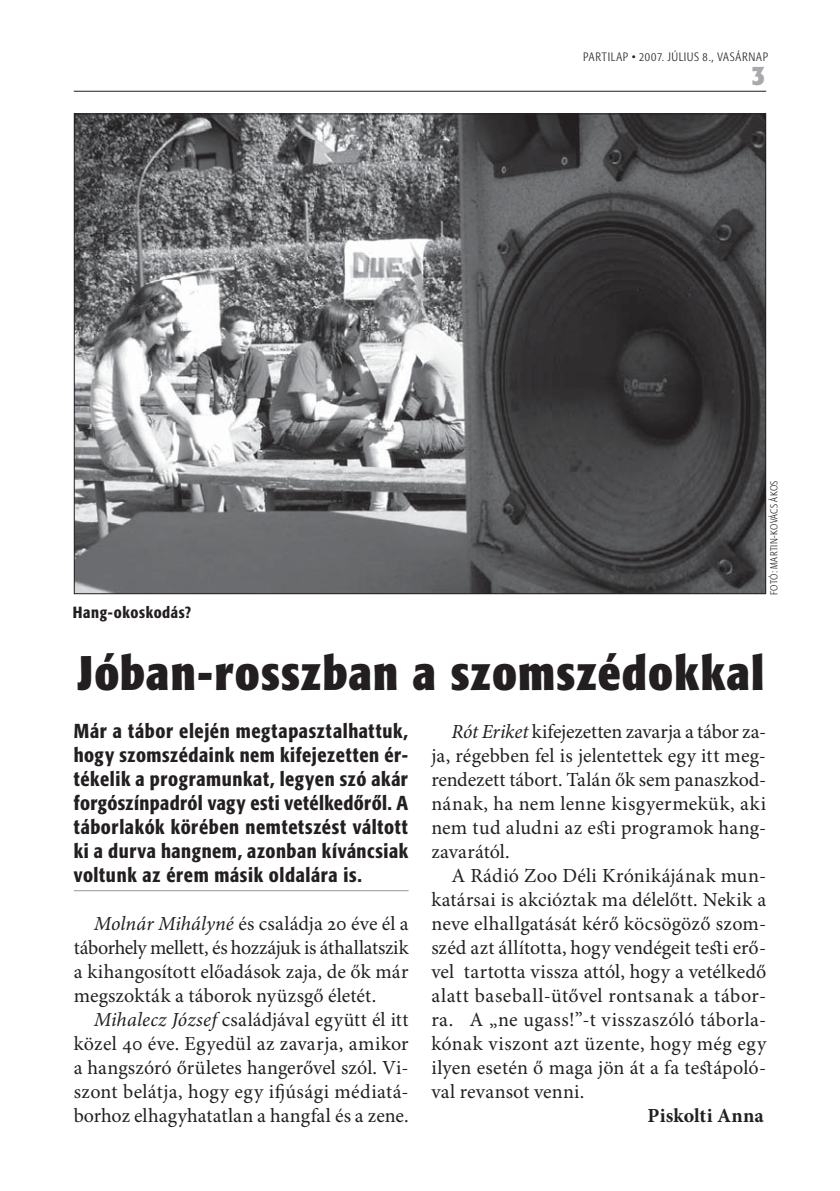
<style>
.page{position:relative;width:840px;height:1191px;background:#fff}
.page>*{position:absolute;margin:0;border:0;box-sizing:border-box;transform-origin:0 0}
.t1{font:700 48px "Formata Cn PFL";color:#231f20}
.t2{font:700 28px "Formata Cn PFL";color:#a7a9ac}
.t3{font:20px/24px "Minion Pro";letter-spacing:.01em;color:#231f20;text-align:justify}
.t4{font:20px/24px "Formata Md Cn PFL";letter-spacing:.005em;color:#231f20;text-align:justify}
.t5{font:700 20px "Minion Pro";letter-spacing:.005em;color:#231f20}
.t6{font:16px "Formata Md Cn PFL";letter-spacing:.015em;color:#231f20}
.t7{font:12px "Formata Lt Cn PFL";letter-spacing:.07em;color:#231f20}
.t8{font:10px "Formata Lt Cn PFL";letter-spacing:.04em;color:#231f20}
.s1{font-style:italic}
</style>
<div class="page">
<hr style="left:74px;top:91px;width:691px;height:1px;background:#231f20">
<img style="left:76px;top:115px;width:687px;height:477px">
<hr style="left:74px;top:890px;width:334px;height:1px;background:#939598">
<p class="t7" style="left:583px;top:52px;width:186px">PARTILAP • 2007. JÚLIUS 8., VASÁRNAP</p>
<h2 class="t2" style="left:751px;top:64px;width:15px">3</h2>
<p class="t6" style="left:73px;top:605px;width:120px">Hang-okoskodás?</p>
<p class="t8" style="left:769px;top:594px;width:115px;rotate:-90deg">FOTÓ: MARTIN-KOVÁCS ÁKOS</p>
<h1 class="t1" style="left:77px;top:653px;width:689px">Jóban-rosszban a szomszédokkal</h1>
<p class="t4" style="left:74px;top:720px;width:336px">Már a tábor elején megtapasztalhattuk, hogy szomszédaink nem kifejezetten ér&shy;tékelik a programunkat, legyen szó akár forgószínpadról vagy esti vetélkedőről. A táborlakók körében nemtetszést váltott ki a durva hangnem, azonban kíváncsiak voltunk az érem másik oldalára is.</p>
<p class="t3" style="left:74px;top:913px;width:336px;text-indent:20px"><span class="s1">Molnár Mihályné</span> és családja 20 éve él a táborhely mellett, és hozzájuk is áthallatszik a kihangosított előadások zaja, de ők már megszokták a táborok nyüzsgő életét.</p>
<p class="t3" style="left:74px;top:1009px;width:336px;text-indent:20px"><span class="s1">Mihalecz József</span> családjával együtt él itt közel 40 éve. Egyedül az zavarja, amikor a hangszóró őrületes hangerővel szól. Vi&shy;szont belátja, hogy egy ifjúsági médiatá&shy;borhoz elhagyhatatlan a hangfal és a zene.</p>
<p class="t3" style="left:431px;top:721px;width:336px;text-indent:20px"><span class="s1">Rót Eriket</span> kifejezetten zavarja a tábor za&shy;ja, régebben fel is jelentettek egy itt meg&shy;rendezett tábort. Talán ők sem panaszkod&shy;nának, ha nem lenne kisgyermekük, aki nem tud aludni az esti programok hang&shy;zavarától.</p>
<p class="t3" style="left:431px;top:865px;width:336px;text-indent:20px">A Rádió Zoo Déli Krónikájának mun&shy;katársai is akcióztak ma délelőtt. Nekik a neve elhallgatását kérő köcsögöző szom&shy;széd azt állította, hogy vendégeit testi erő&shy;vel tartotta vissza attól, hogy a vetélkedő alatt baseball-ütővel rontsanak a tábor&shy;ra. A „ne ugass!”-t visszaszóló táborla&shy;kónak viszont azt üzente, hogy még egy ilyen esetén ő maga jön át a fa testápoló&shy;val revansot venni.</p>
<p class="t5" style="left:647px;top:1107px;width:118px">Piskolti Anna</p>
</div>
